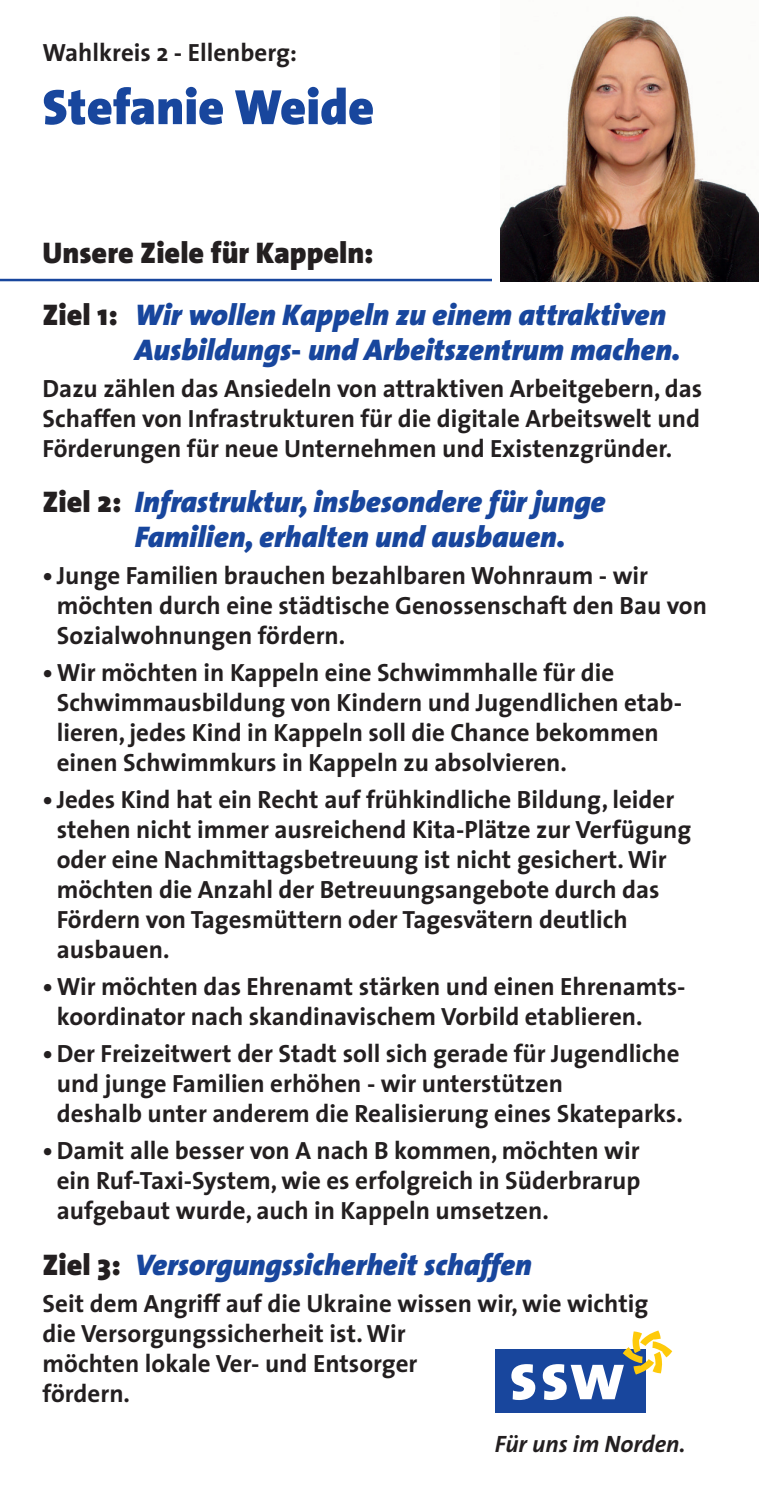
<style>
.page{position:relative;width:759px;height:1503px;background:#fff}
.page>*{position:absolute;margin:0;border:0;box-sizing:border-box;transform-origin:0 0}
.t1{font:900 50px "The Sans";color:#18469d}
.t2{font:italic 900 30px/35px "The Sans";color:#18469d}
.t3{font:900 30px "The Sans";color:#231f20}
.t4{font:700 25px/30px "The Sans";color:#231f20}
.t5{font:italic 700 23.75px "The Sans";color:#231f20}
.s1{font-style:normal;color:#231f20}
</style>
<div class="page">
<div style="left:495px;top:1348px;width:150px;height:64px;background:#18469d"></div>
<svg style="left:511px;top:1364px;width:24px;height:35px"></svg>
<svg style="left:542px;top:1330px;width:130px;height:69px"></svg>
<hr style="left:0;top:279px;width:758px;height:2px;background:#18469d">
<div style="left:493px;top:0;width:265px;height:281px;background:#fff"></div>
<img style="left:500px;top:16px;width:258px;height:265px">
<p class="t4" style="left:43px;top:37px;width:256px">Wahlkreis 2 - Ellenberg:</p>
<h1 class="t1" style="left:43px;top:65px;width:333px">Stefanie Weide</h1>
<p class="t3" style="left:43px;top:228px;width:332px">Unsere Ziele für Kappeln:</p>
<p class="t2" style="left:135px;top:296px;width:547px;text-indent:-92px"><span class="s1">Ziel 1:</span> Wir wollen Kappeln zu einem attraktiven<br>Ausbildungs- und Arbeitszentrum machen.</p>
<p class="t4" style="left:43px;top:372px;width:661px;text-align:justify">Dazu zählen das Ansiedeln von attraktiven Arbeitgebern, das Schaffen von Infrastrukturen für die digitale Arbeitswelt und Förderungen für neue Unternehmen und Existenzgründer.</p>
<p class="t2" style="left:135px;top:483px;width:472px;text-indent:-92px"><span class="s1">Ziel 2:</span> Infrastruktur, insbesondere für junge<br>Familien, erhalten und ausbauen.</p>
<p class="t4" style="left:57px;top:560px;width:651px;text-indent:-14px">• Junge Familien brauchen bezahlbaren Wohnraum - wir möchten durch eine städtische Genossenschaft den Bau von<br>Sozialwohnungen fördern.</p>
<p class="t4" style="left:57px;top:657px;width:626px;text-indent:-14px">• Wir möchten in Kappeln eine Schwimmhalle für die Schwimm ausbildung von Kindern und Jugendlichen etab&shy;lieren, jedes Kind in Kappeln soll die Chance bekommen einen Schwimmkurs in Kappeln zu absolvieren.</p>
<p class="t4" style="left:57px;top:784px;width:636px;text-indent:-14px">• Jedes Kind hat ein Recht auf frühkindliche Bildung, leider stehen nicht immer ausreichend Kita-Plätze zur Verfügung oder eine Nachmittagsbetreuung ist nicht gesichert. Wir möchten die Anzahl der Betreuungsangebote durch das Fördern von Tagesmüttern oder Tagesvätern deutlich ausbauen.</p>
<p class="t4" style="left:57px;top:971px;width:630px;text-indent:-14px">• Wir möchten das Ehrenamt stärken und einen Ehrenamts&shy;koordinator nach skandinavischem Vorbild etablieren.</p>
<p class="t4" style="left:57px;top:1038px;width:627px;text-indent:-14px">• Der Freizeitwert der Stadt soll sich gerade für Jugendliche und junge Familien erhöhen - wir unterstützen<br>deshalb unter anderem die Realisierung eines Skateparks.</p>
<p class="t4" style="left:57px;top:1135px;width:585px;text-align:justify;text-indent:-14px">• Damit alle besser von A nach B kommen, möchten wir ein Ruf-Taxi-System, wie es erfolgreich in Süderbrarup aufgebaut wurde, auch in Kappeln umsetzen.</p>
<p class="t2" style="left:43px;top:1246px;width:490px"><span class="s1">Ziel 3:</span> Versorgungssicherheit schaffen</p>
<p class="t4" style="left:43px;top:1287px;width:607px">Seit dem Angriff auf die Ukraine wissen wir, wie wichtig die Versorgungssicherheit ist. Wir<br>möchten lokale Ver- und Entsorger<br>fördern.</p>
<p class="t5" style="left:494px;top:1424px;width:192px">Für uns im Norden.</p>
</div>
